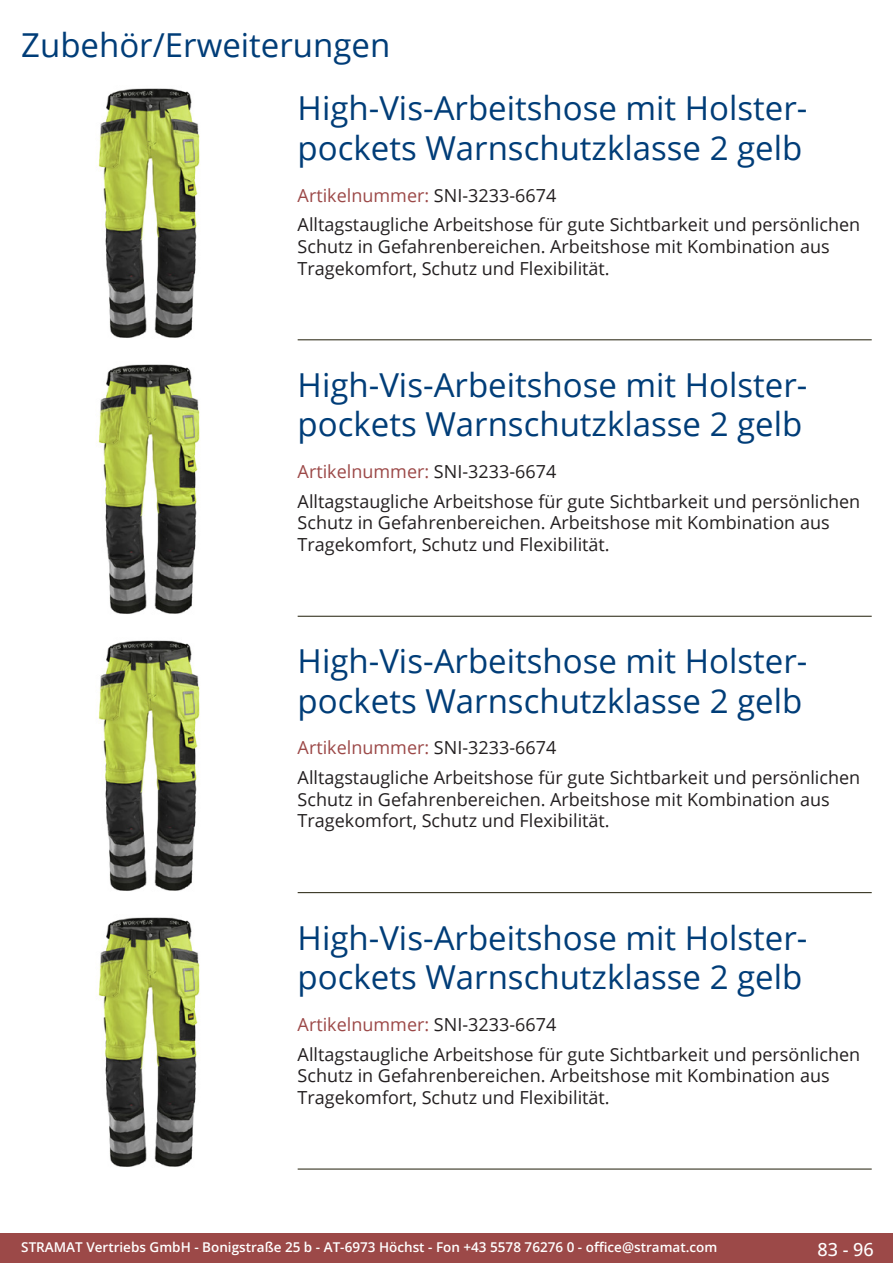
<style>
.page{position:relative;width:893px;height:1263px;background:#fff}
.page>*{position:absolute;margin:0;border:0;box-sizing:border-box;transform-origin:0 0}
.Produkttitel{font:33px/39.6px "Open Sans";color:#003d78}
.RastTitel{font:33px "Open Sans";color:#003d78}
.Beschreibung_Text{font:18px/21.6px "Open Sans";color:#231f20}
.TechDaten_Überschrif{font:18px "Open Sans";color:#9c4948}
.t1{font:500 18px "Open Sans";color:#fff}
.t2{font:600 13.5px "Open Sans";color:#fff}
.s1{color:#231f20}
</style>
<div class="page">
<div style="left:0;top:1233px;width:893px;height:30px;background:#9c4948"></div>
<hr style="left:298px;top:340px;width:574px;height:1px;background:#201d08">
<hr style="left:298px;top:616px;width:574px;height:1px;background:#201d08">
<hr style="left:298px;top:892px;width:574px;height:1px;background:#201d08">
<hr style="left:298px;top:1169px;width:574px;height:1px;background:#201d08">
<img style="left:98px;top:88px;width:102px;height:250px">
<img style="left:98px;top:364px;width:102px;height:250px">
<img style="left:98px;top:640px;width:102px;height:251px">
<img style="left:98px;top:917px;width:102px;height:250px">
<p class="RastTitel" style="left:21px;top:22px;width:370px">Zubehör/Erweiterungen</p>
<p class="Produkttitel" style="left:298px;top:88px;width:509px">High-Vis-Arbeitshose mit Holster&shy;pockets Warnschutzklasse 2 gelb</p>
<p class="TechDaten_Überschrif" style="left:298px;top:183px;width:260px">Artikelnummer: <span class="s1">SNI-3233-6674</span></p>
<p class="Beschreibung_Text" style="left:298px;top:214px;width:564px">Alltagstaugliche Arbeitshose fü r gute Sichtbarkeit und persönlichen<br>Schutz in Gefahrenbereichen. Arbeitshose mit Kombination aus<br>Tragekomfort, Schutz und Flexibilität.</p>
<p class="Produkttitel" style="left:298px;top:364px;width:509px">High-Vis-Arbeitshose mit Holster&shy;pockets Warnschutzklasse 2 gelb</p>
<p class="TechDaten_Überschrif" style="left:298px;top:459px;width:260px">Artikelnummer: <span class="s1">SNI-3233-6674</span></p>
<p class="Beschreibung_Text" style="left:298px;top:490px;width:564px">Alltagstaugliche Arbeitshose fü r gute Sichtbarkeit und persönlichen<br>Schutz in Gefahrenbereichen. Arbeitshose mit Kombination aus<br>Tragekomfort, Schutz und Flexibilität.</p>
<p class="Produkttitel" style="left:298px;top:640px;width:509px">High-Vis-Arbeitshose mit Holster&shy;pockets Warnschutzklasse 2 gelb</p>
<p class="TechDaten_Überschrif" style="left:298px;top:735px;width:260px">Artikelnummer: <span class="s1">SNI-3233-6674</span></p>
<p class="Beschreibung_Text" style="left:298px;top:766px;width:564px">Alltagstaugliche Arbeitshose fü r gute Sichtbarkeit und persönlichen<br>Schutz in Gefahrenbereichen. Arbeitshose mit Kombination aus<br>Tragekomfort, Schutz und Flexibilität.</p>
<p class="Produkttitel" style="left:298px;top:917px;width:509px">High-Vis-Arbeitshose mit Holster&shy;pockets Warnschutzklasse 2 gelb</p>
<p class="TechDaten_Überschrif" style="left:298px;top:1012px;width:260px">Artikelnummer: <span class="s1">SNI-3233-6674</span></p>
<p class="Beschreibung_Text" style="left:298px;top:1043px;width:564px">Alltagstaugliche Arbeitshose fü r gute Sichtbarkeit und persönlichen<br>Schutz in Gefahrenbereichen. Arbeitshose mit Kombination aus<br>Tragekomfort, Schutz und Flexibilität.</p>
<p class="t2" style="left:21px;top:1238px;width:698px">STRAMAT Vertriebs GmbH - Bonigstraße 25 b - AT-6973 Höchst - Fon +43 5578 76276 0 - office@stramat.com</p>
<p class="t1" style="left:817px;top:1237px;width:58px">83 - 96</p>
</div>
